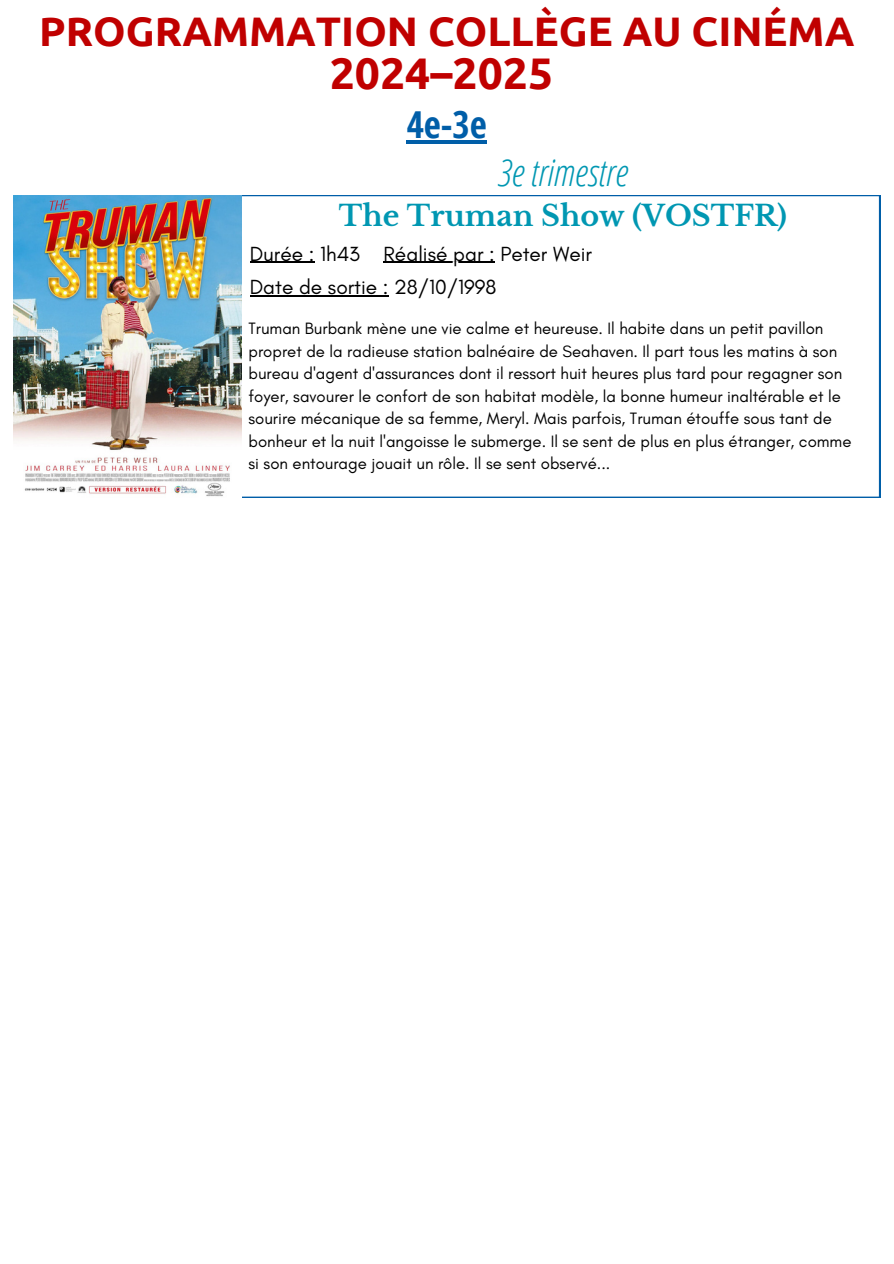
<style>
.page{position:relative;width:894px;height:1264px;background:#fff}
.page>*{position:absolute;margin:0;border:0;box-sizing:border-box;transform-origin:0 0}
.t1{font:700 44.25px "Ubuntu";color:#c00000}
.t2{font:700 41.25px "Ubuntu";color:#c00000}
.t3{font:italic 300 37.2px "Open Sans Condensed";color:#0097b2}
.t4{font:700 37.2px "Open Sans Condensed";color:#005ea8}
.t5{font:700 28.5px "Libre Baskerville";color:#0097b2}
.t6{font:20.85px "Glacial Indifference";color:#000}
.t7{font:16.8px/22.5px "Glacial Indifference";color:#000}
</style>
<div class="page">
<svg style="left:241px;top:195px;width:638px;height:302px"></svg>
<img style="left:14px;top:195px;width:227px;height:302px">
<hr style="left:406px;top:140px;width:81px;height:3px;background:#005ea8">
<hr style="left:250px;top:262px;width:64px;height:1px;background:#000">
<hr style="left:250px;top:295px;width:138px;height:1px;background:#000">
<hr style="left:383px;top:262px;width:111px;height:1px;background:#000">
<h5 class="t2" style="left:39px;top:8px;width:816px">PROGRAMMATION COLLÈGE AU CINÉMA</h5>
<p class="t1" style="left:330px;top:48px;width:225px">2024–2025</p>
<h1 class="t4" style="left:406px;top:98px;width:82px">4e-3e</h1>
<h5 class="t3" style="left:497px;top:147px;width:131px">3e trimestre</h5>
<h2 class="t5" style="left:338px;top:198px;width:449px">The Truman Show (VOSTFR)</h2>
<p class="t6" style="left:250px;top:241px;width:112px">Durée : 1h43</p>
<h5 class="t6" style="left:383px;top:241px;width:210px">Réalisé par : Peter Weir</h5>
<h4 class="t6" style="left:250px;top:274px;width:248px">Date de sortie : 28/10/1998</h4>
<h3 class="t7" style="left:248px;top:317px;width:604px">Truman Burbank mène une vie calme et heureuse. Il habite dans un petit pavillon propret de la radieuse station balnéaire de Seahaven. Il part tous les matins à son bureau d'agent d'assurances dont il ressort huit heures plus tard pour regagner son foyer, savourer le confort de son habitat modèle, la bonne humeur inaltérable et le sourire mécanique de sa femme, Meryl. Mais parfois, Truman étouffe sous tant de bonheur et la nuit l'angoisse le submerge. Il se sent de plus en plus étranger, comme si son entourage jouait un rôle. Il se sent observé...</h3>
</div>
